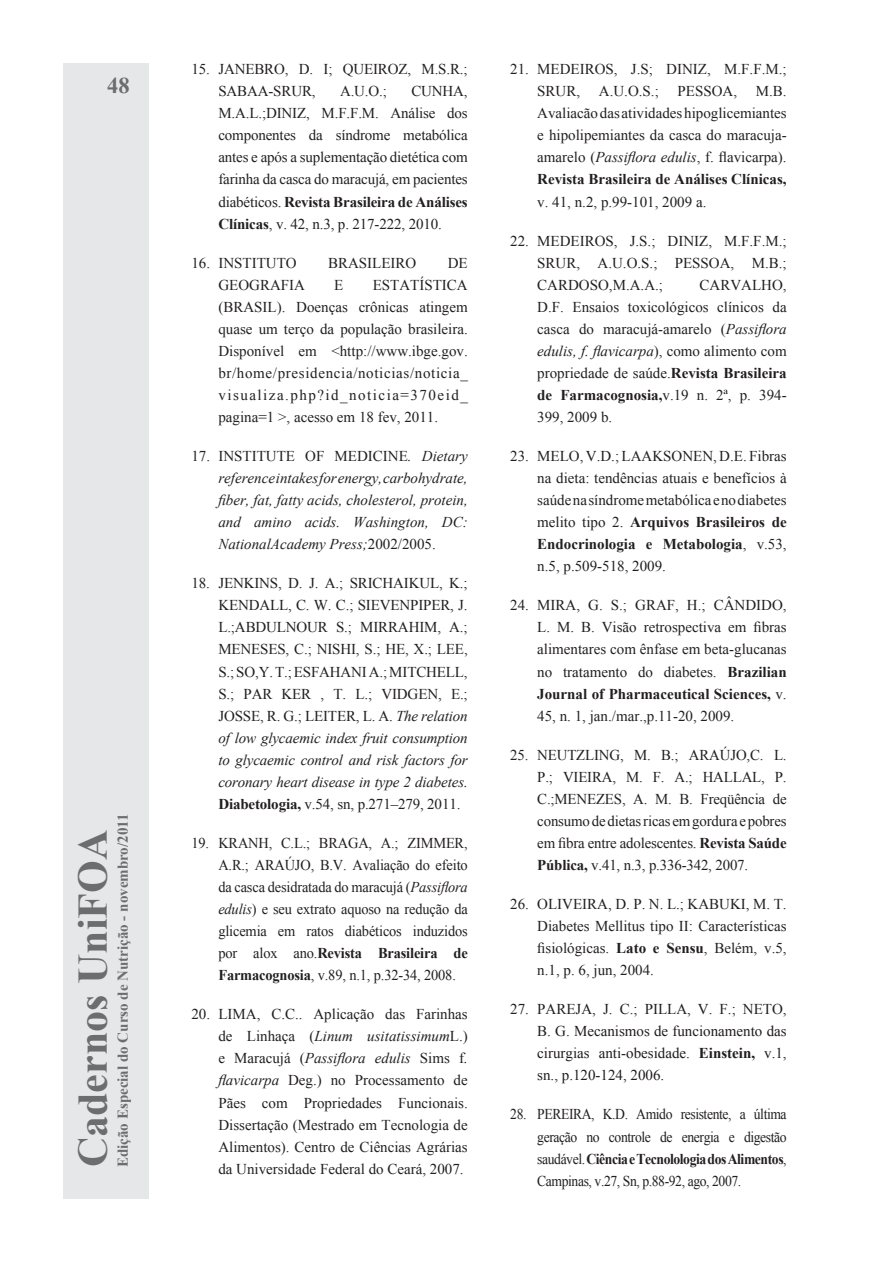
<style>
.page{position:relative;width:893px;height:1263px;background:#fff}
.page>*{position:absolute;margin:0;border:0;box-sizing:border-box;transform-origin:0 0}
.t1{font:700 42px "Times New Roman";color:#6c6d70}
.t2{font:700 22.5px "Times New Roman";color:#6c6d70}
.t3{font:15px/22px "Times New Roman";color:#231f20;text-align:justify}
.t4{font:15px/22px "Times New Roman";color:#231f20;text-align:justify;scale:.96 1}
.t5{font:italic 15px/22px "Times New Roman";color:#231f20;text-align:justify}
.t6{font:15px/22px "Times New Roman";color:#231f20;text-align:justify;scale:.91 1}
.t7{font:15px/22px "Times New Roman";color:#211c1d;text-align:justify}
.t8{font:700 15px "Times New Roman";color:#6c6d70}
.s1{font-weight:700}
.s2{font-style:normal}
.s3{font-style:italic}
.s4{color:#231f20}
</style>
<div class="page">
<div style="left:64px;top:64px;width:85px;height:1135px;background:#e6e7e9"></div>
<h2 class="t2" style="left:107px;top:70px;width:24px">48</h2>
<h1 class="t1" style="left:64px;top:1167px;width:339px;rotate:-90deg">Cadernos UniFOA</h1>
<p class="t8" style="left:113px;top:1167px;width:355px;rotate:-90deg">Edição Especial do Curso de Nutrição - novembro/2011</p>
<p class="t3" style="left:218px;top:58px;width:251px;text-indent:-27px">15. JANEBRO, D. I; QUEIROZ, M.S.R.;<br>SABAA-SRUR,</p>
<p class="t3" style="left:218px;top:80px;width:251px;text-indent:193px">CUNHA, M.A.L.;DINIZ, M.F.F.M. Análise dos componentes da síndrome metabólica antes e após a suplementação dietética com farinha da casca do maracujá, em pacientes diabéticos. <span class="s1">Revista Brasileira de Análises Clínicas</span>, v. 42, n.3, p. 217-222, 2010.</p>
<p class="t3" style="left:191px;top:251px;width:107px">16. INSTITUTO</p>
<p class="t3" style="left:328px;top:251px;width:90px">BRASILEIRO</p>
<p class="t3" style="left:448px;top:251px;width:21px">DE</p>
<p class="t3" style="left:218px;top:273px;width:88px">GEOGRAFIA</p>
<p class="t3" style="left:334px;top:273px;width:11px">E</p>
<p class="t3" style="left:340px;top:80px;width:49px">A.U.O.;</p>
<p class="t3" style="left:218px;top:273px;width:251px;text-indent:154px">ESTATÍSTICA (BRASIL). Doenças crônicas atingem quase um terço da população brasileira.<br>Disponível em &lt;http://www.ibge.gov. br/home/presidencia/noticias/noticia_ visualiza.php?id_noticia=370eid_ pagina=1 &gt;, acesso em 18 fev, 2011.</p>
<p class="t5" style="left:218px;top:445px;width:251px;text-indent:-27px"><span class="s2">17. INSTITUTE OF MEDICINE</span>. Dietary reference intakes for energy, carbohydrate, fiber, fat, fatty acids, cholesterol, protein, and amino acids. Washington, DC:<br>NationalAcademy Press;<span class="s2">2002/2005.</span></p>
<p class="t3" style="left:218px;top:572px;width:251px;text-indent:-27px">18. JENKINS, D. J. A.; SRICHAIKUL, K.; KENDALL, C. W. C.; SIEVENPIPER, J.<br>L.;ABDULNOUR S.; MIRRAHIM, A.; MENESES, C.; NISHI, S.; HE, X.; LEE, S.; SO,Y. T.; ESFAHANI A.; MITCHELL, S.; PAR KER , T. L.; VIDGEN, E.; JOSSE, R. G.; LEITER, L. A. <span class="s3">The relation of low glycaemic index fruit consumption to glycaemic control and risk factors for coronary heart disease in type 2 diabetes.<br></span><span class="s1">Diabetologia,</span> v.54, sn, p.271–279, 2011.</p>
<p class="t4" style="left:218px;top:832px;width:261px;text-indent:-27px">19. KRANH, C.L.; BRAGA, A.; ZIMMER, A.R.; ARAÚJO, B.V. Avaliação do efeito da casca desidratada do maracujá (<span class="s3">Passiflora edulis</span>) e seu extrato aquoso na redução da glicemia em ratos diabéticos induzidos por alox ano.<span class="s1">Revista Brasileira de Farmacognosia</span>, v.89, n.1, p.32-34, 2008.</p>
<p class="t3" style="left:218px;top:1003px;width:251px;text-indent:-27px">20. LIMA, C.C.. Aplicação das Farinhas de Linhaça (<span class="s3">Linum usitatissimum</span>L.) e Maracujá (<span class="s3">Passiflora edulis</span> Sims f<span class="s3">. flavicarpa</span> Deg.) no Processamento de Pães com Propriedades Funcionais.<br>Dissertação (Mestrado em Tecnologia de Alimentos). Centro de Ciências Agrárias da Universidade Federal do Ceará, 2007.</p>
<p class="t3" style="left:537px;top:58px;width:251px;text-indent:-27px">21. MEDEIROS, J.S; DINIZ, M.F.F.M.; SRUR, A.U.O.S.; PESSOA, M.B.<br>Avaliacão das atividades hipoglicemiantes e hipolipemiantes da casca do maracuja&shy;amarelo (<span class="s3">Passiflora edulis</span>, f. flavicarpa).<br><span class="s1">Revista Brasileira de Análises Clínicas,</span></p>
<p class="t3" style="left:537px;top:190px;width:171px">v. 41, n.2, p.99-101, 2009 a.</p>
<p class="t3" style="left:537px;top:229px;width:251px;text-indent:-27px">22. MEDEIROS, J.S.; DINIZ, M.F.F.M.; SRUR, A.U.O.S.; PESSOA, M.B.; CARDOSO,M.A.A.;</p>
<p class="t3" style="left:537px;top:273px;width:251px;text-indent:162px">CARVALHO, D.F. Ensaios toxicológicos clínicos da casca do maracujá-amarelo (<span class="s3">Passiflora edulis, f. flavicarpa</span>), como alimento com propriedade de saúde.<span class="s1">Revista Brasileira de Farmacognosia,</span>v.19 n. 2ª, p. 394- 399, 2009 b.</p>
<p class="t3" style="left:537px;top:445px;width:251px;text-indent:-27px">23. MELO, V.D.; LAAKSONEN, D.E. Fibras na dieta: tendências atuais e benefícios à saúde na síndrome metabólica e no diabetes melito tipo 2. <span class="s1">Arquivos Brasileiros de Endocrinologia e Metabologia</span>, v.53, n.5, p.509-518, 2009.</p>
<p class="t3" style="left:537px;top:594px;width:251px;text-indent:-27px">24. MIRA, G. S.; GRAF, H.; CÂNDIDO, L. M. B. Visão retrospectiva em fibras alimentares com ênfase em beta-glucanas no tratamento do diabetes. <span class="s1">Brazilian Journal of Pharmaceutical Sciences,</span> v.<br>45, n. 1, jan./mar.,p.11-20, 2009.</p>
<p class="t3" style="left:537px;top:743px;width:251px;text-indent:-27px">25. NEUTZLING, M. B.; ARAÚJO,C. L.<br>P.; VIEIRA, M. F. A.; HALLAL, P.<br>C.;MENEZES, A. M. B. Freqüência de consumo de dietas ricas em gordura e pobres em fibra entre adolescentes. <span class="s1">Revista Saúde Pública,</span> v.41, n.3, p.336-342, 2007.</p>
<p class="t3" style="left:537px;top:893px;width:251px;text-indent:-27px">26. OLIVEIRA, D. P. N. L.; KABUKI, M. T.<br>Diabetes Mellitus tipo II: Características fisiológicas. <span class="s1">Lato e Sensu</span>, Belém, v.5, n.1, p. 6, jun, 2004.</p>
<p class="t7" style="left:537px;top:998px;width:251px;text-indent:-27px"><span class="s4">27. PAREJA, J. C.; PILLA, V. F.; NETO, B. G.</span> Mecanismos de funcionamento das cirurgias anti-obesidade. <span class="s1">Einstein,</span> v.1, sn., p.120-124, 2006.</p>
<p class="t6" style="left:537px;top:1103px;width:276px;text-indent:-27px">28. PEREIRA, K.D. Amido resistente, a última geração no controle de energia e digestão saudável. <span class="s1">Ciência e Tecnolologia dos Alimentos</span>, Campinas, v.27, Sn, p.88-92, ago, 2007.</p>
</div>
